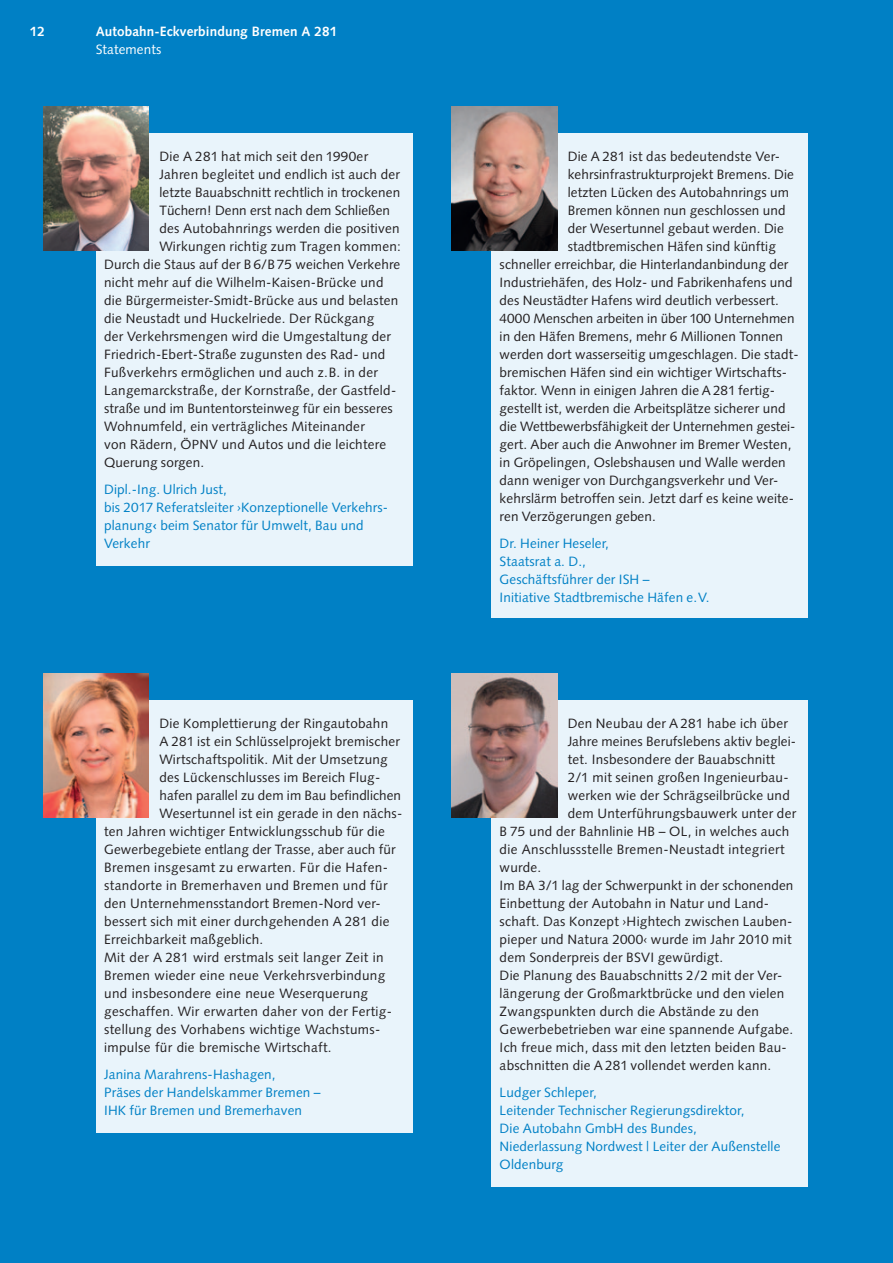
<style>
.page{position:relative;width:893px;height:1263px;background:#0080c5}
.page>*{position:absolute;margin:0;border:0;box-sizing:border-box;transform-origin:0 0}
._1_Lauftext{font:13.5px "Syntax";letter-spacing:.02em;color:#231f20}
._1_Lauftext-2{font:13.5px/18px "Syntax";letter-spacing:.01em;color:#0080c5}
._1_Lauftext-3{font:13.5px "Syntax";color:#231f20}
.t1{font:700 13.5px "Syntax";letter-spacing:.01em;color:#fff}
.t2{font:13.5px "Syntax";letter-spacing:.01em;color:#fff}
.s1{font-size:13.2px}
.s2{font-weight:700}
</style>
<div class="page">
<div style="left:96px;top:701px;width:316px;height:432px;background:#e9f4fb"></div>
<img style="left:44px;top:674px;width:105px;height:144px">
<div style="left:96px;top:134px;width:316px;height:432px;background:#e9f4fb"></div>
<img style="left:44px;top:107px;width:105px;height:144px">
<div style="left:491px;top:701px;width:317px;height:486px;background:#e9f4fb"></div>
<img style="left:452px;top:674px;width:105px;height:144px">
<div style="left:491px;top:134px;width:317px;height:484px;background:#e9f4fb"></div>
<img style="left:452px;top:107px;width:105px;height:144px">
<p class="t1" style="left:30px;top:23px;width:17px">12</p>
<p class="t1" style="left:96px;top:23px;width:243px">Autobahn-Eckverbindung Bremen A 281</p>
<p class="t2" style="left:96px;top:41px;width:67px">Statements</p>
<p class="_1_Lauftext" style="left:159px;top:148px;width:210px">Die A 281 hat mich seit den 1990er</p>
<p class="_1_Lauftext" style="left:159px;top:166px;width:242px">Jahren begleitet und endlich ist auch der</p>
<p class="_1_Lauftext" style="left:159px;top:184px;width:242px">letzte Bauabschnitt rechtlich in trockenen</p>
<p class="_1_Lauftext" style="left:159px;top:202px;width:232px">Tüchern! Denn erst nach dem Schließen</p>
<p class="_1_Lauftext" style="left:159px;top:220px;width:242px">des Autobahnrings werden die positiven</p>
<p class="_1_Lauftext" style="left:159px;top:238px;width:243px">Wirkungen richtig zum Tragen kommen:</p>
<p class="_1_Lauftext" style="left:104px;top:256px;width:298px">Durch die Staus auf der B 6/B 75 weichen Verkehre</p>
<p class="_1_Lauftext" style="left:104px;top:274px;width:281px">nicht mehr auf die Wilhelm-Kaisen-Brücke und</p>
<p class="_1_Lauftext" style="left:104px;top:292px;width:296px">die Bürgermeister-Smidt-Brücke aus und belasten</p>
<p class="_1_Lauftext" style="left:104px;top:310px;width:272px">die Neustadt und Huckelriede. Der Rückgang</p>
<p class="_1_Lauftext" style="left:104px;top:328px;width:288px">der Verkehrsmengen wird die Umgestaltung der</p>
<p class="_1_Lauftext" style="left:104px;top:346px;width:283px">Friedrich-Ebert-Straße zugunsten des Rad- und</p>
<p class="_1_Lauftext" style="left:104px;top:364px;width:275px">Fußverkehrs ermöglichen und auch z.B. in der</p>
<p class="_1_Lauftext" style="left:104px;top:382px;width:294px">Langemarckstraße, der Kornstraße, der Gastfeld-</p>
<p class="_1_Lauftext" style="left:104px;top:400px;width:290px">straße und im Buntentorsteinweg für ein besseres</p>
<p class="_1_Lauftext" style="left:104px;top:418px;width:262px">Wohnumfeld, ein verträgliches Miteinander</p>
<p class="_1_Lauftext" style="left:104px;top:436px;width:284px">von Rädern, <span class="s1">ÖPNV</span> und Autos und die leichtere</p>
<p class="_1_Lauftext" style="left:104px;top:454px;width:102px">Querung sorgen.</p>
<p class="_1_Lauftext-2" style="left:104px;top:480px;width:286px">Dipl.-Ing. Ulrich Just,<br>bis 2017 Referatsleiter ›Konzeptionelle Verkehrs&shy;planung<span class="s2">‹</span> beim Senator für Umwelt, Bau und<br>Verkehr</p>
<p class="_1_Lauftext" style="left:159px;top:715px;width:230px">Die Komplettierung der Ringautobahn</p>
<p class="_1_Lauftext" style="left:159px;top:733px;width:242px">A 281 ist ein Schlüsselprojekt bremischer</p>
<p class="_1_Lauftext" style="left:159px;top:751px;width:230px">Wirtschaftspolitik. Mit der Umsetzung</p>
<p class="_1_Lauftext" style="left:159px;top:769px;width:220px">des Lückenschlusses im Bereich Flug-</p>
<p class="_1_Lauftext" style="left:159px;top:787px;width:243px">hafen parallel zu dem im Bau befindlichen</p>
<p class="_1_Lauftext" style="left:159px;top:805px;width:244px">Wesertunnel ist ein gerade in den nächs-</p>
<p class="_1_Lauftext" style="left:104px;top:823px;width:282px">ten Jahren wichtiger Entwicklungsschub für die</p>
<p class="_1_Lauftext" style="left:104px;top:841px;width:293px">Gewerbegebiete entlang der Trasse, aber auch für</p>
<p class="_1_Lauftext" style="left:104px;top:859px;width:283px">Bremen insgesamt zu erwarten. Für die Hafen-</p>
<p class="_1_Lauftext" style="left:104px;top:877px;width:285px">standorte in Bremerhaven und Bremen und für</p>
<p class="_1_Lauftext" style="left:104px;top:895px;width:276px">den Unternehmensstandort Bremen-Nord ver-</p>
<p class="_1_Lauftext" style="left:104px;top:913px;width:287px">bessert sich mit einer durchgehenden A 281 die</p>
<p class="_1_Lauftext" style="left:104px;top:931px;width:161px">Erreichbarkeit maßgeblich.</p>
<p class="_1_Lauftext" style="left:104px;top:949px;width:281px">Mit der A 281 wird erstmals seit langer Zeit in</p>
<p class="_1_Lauftext" style="left:104px;top:967px;width:283px">Bremen wieder eine neue Verkehrsverbindung</p>
<p class="_1_Lauftext" style="left:104px;top:985px;width:265px">und insbesondere eine neue Weserquerung</p>
<p class="_1_Lauftext" style="left:104px;top:1003px;width:286px">geschaffen. Wir erwarten daher von der Fertig--</p>
<p class="_1_Lauftext" style="left:104px;top:1021px;width:276px">stellung des Vorhabens wichtige Wachstums-</p>
<p class="_1_Lauftext" style="left:104px;top:1039px;width:229px">impulse für die bremische Wirtschaft.</p>
<p class="_1_Lauftext-2" style="left:104px;top:1065px;width:218px">Janina Marahrens-Hashagen,<br>Präses der Handelskammer Bremen –<br>IHK für Bremen und Bremerhaven</p>
<p class="_1_Lauftext" style="left:568px;top:148px;width:214px">Die A 281 ist das bedeutendste Ver-</p>
<p class="_1_Lauftext" style="left:568px;top:166px;width:228px">kehrsinfrastrukturprojekt Bremens. Die</p>
<p class="_1_Lauftext" style="left:568px;top:184px;width:223px">letzten Lücken des Autobahnrings um</p>
<p class="_1_Lauftext" style="left:568px;top:202px;width:220px">Bremen können nun geschlossen und</p>
<p class="_1_Lauftext" style="left:568px;top:220px;width:218px">der Wesertunnel gebaut werden. Die</p>
<p class="_1_Lauftext" style="left:568px;top:238px;width:210px">stadtbremischen Häfen sind künftig</p>
<p class="_1_Lauftext" style="left:500px;top:256px;width:290px">schneller erreichbar, die Hinterlandanbindung der</p>
<p class="_1_Lauftext" style="left:500px;top:274px;width:295px">Industriehäfen, des Holz- und Fabrikenhafens und</p>
<p class="_1_Lauftext" style="left:500px;top:292px;width:281px">des Neustädter Hafens wird deutlich verbessert.</p>
<p class="_1_Lauftext-3" style="left:500px;top:310px;width:296px">4000 Menschen arbeiten in über 100 Unternehmen</p>
<p class="_1_Lauftext" style="left:500px;top:328px;width:285px">in den Häfen Bremens, mehr 6 Millionen Tonnen</p>
<p class="_1_Lauftext" style="left:500px;top:346px;width:301px">werden dort wasserseitig umgeschlagen. Die stadt-</p>
<p class="_1_Lauftext" style="left:500px;top:364px;width:289px">bremischen Häfen sind ein wichtiger Wirtschafts-</p>
<p class="_1_Lauftext" style="left:500px;top:382px;width:275px">faktor. Wenn in einigen Jahren die A 281 fertig-</p>
<p class="_1_Lauftext" style="left:500px;top:400px;width:287px">gestellt ist, werden die Arbeitsplätze sicherer und</p>
<p class="_1_Lauftext-3" style="left:500px;top:418px;width:295px">die Wettbewerbsfähigkeit der Unternehmen gestei-</p>
<p class="_1_Lauftext" style="left:500px;top:436px;width:293px">gert. Aber auch die Anwohner im Bremer Westen,</p>
<p class="_1_Lauftext" style="left:500px;top:454px;width:288px">in Gröpelingen, Oslebshausen und Walle werden</p>
<p class="_1_Lauftext" style="left:500px;top:472px;width:280px">dann weniger von Durchgangsverkehr und Ver-</p>
<p class="_1_Lauftext" style="left:500px;top:490px;width:296px">kehrslärm betroffen sein. Jetzt darf es keine weite-</p>
<p class="_1_Lauftext" style="left:500px;top:508px;width:158px">ren Verzögerungen geben.</p>
<p class="_1_Lauftext-2" style="left:500px;top:534px;width:211px">Dr. Heiner Heseler,<br>Staatsrat a. D.,<br>Geschäftsführer der ISH –<br>Initiative Stadtbremische Häfen e.V.</p>
<p class="_1_Lauftext" style="left:568px;top:715px;width:222px">Den Neubau der A 281 habe ich über</p>
<p class="_1_Lauftext" style="left:568px;top:733px;width:230px">Jahre meines Berufslebens aktiv beglei-</p>
<p class="_1_Lauftext" style="left:568px;top:751px;width:209px">tet. Insbesondere der Bauabschnitt</p>
<p class="_1_Lauftext" style="left:568px;top:769px;width:222px">2/1 mit seinen großen Ingenieurbau-</p>
<p class="_1_Lauftext" style="left:568px;top:787px;width:224px">werken wie der Schrägseilbrücke und</p>
<p class="_1_Lauftext" style="left:568px;top:805px;width:230px">dem Unterführungsbauwerk unter der</p>
<p class="_1_Lauftext" style="left:500px;top:823px;width:291px">B 75 und der Bahnlinie HB – OL, in welches auch</p>
<p class="_1_Lauftext" style="left:500px;top:841px;width:286px">die Anschlussstelle Bremen-Neustadt integriert</p>
<p class="_1_Lauftext" style="left:500px;top:859px;width:43px">wurde.</p>
<p class="_1_Lauftext" style="left:500px;top:877px;width:295px">Im BA 3/1 lag der Schwerpunkt in der schonenden</p>
<p class="_1_Lauftext" style="left:500px;top:895px;width:271px">Einbettung der Autobahn in Natur und Land-</p>
<p class="_1_Lauftext" style="left:500px;top:913px;width:294px">schaft. Das Konzept ›Hightech zwischen Lauben-</p>
<p class="_1_Lauftext" style="left:500px;top:931px;width:293px">pieper und Natura 2000‹ wurde im Jahr 2010 mit</p>
<p class="_1_Lauftext" style="left:500px;top:949px;width:225px">dem Sonderpreis der BSVI gewürdigt.</p>
<p class="_1_Lauftext" style="left:500px;top:967px;width:284px">Die Planung des Bauabschnitts 2/2 mit der Ver-</p>
<p class="_1_Lauftext" style="left:500px;top:985px;width:286px">längerung der Großmarktbrücke und den vielen</p>
<p class="_1_Lauftext" style="left:500px;top:1003px;width:261px">Zwangspunkten durch die Abstände zu den</p>
<p class="_1_Lauftext" style="left:500px;top:1021px;width:295px">Gewerbebetrieben war eine spannende Aufgabe.</p>
<p class="_1_Lauftext" style="left:500px;top:1039px;width:289px">Ich freue mich, dass mit den letzten beiden Bau-</p>
<p class="_1_Lauftext" style="left:500px;top:1057px;width:273px">abschnitten die A 281 vollendet werden kann.</p>
<p class="_1_Lauftext-2" style="left:500px;top:1083px;width:282px">Ludger Schleper,<br>Leitender Technischer Regierungsdirektor,<br>Die Autobahn GmbH des Bundes,<br>Niederlassung Nordwest | Leiter der Außenstelle<br>Oldenburg</p>
</div>
